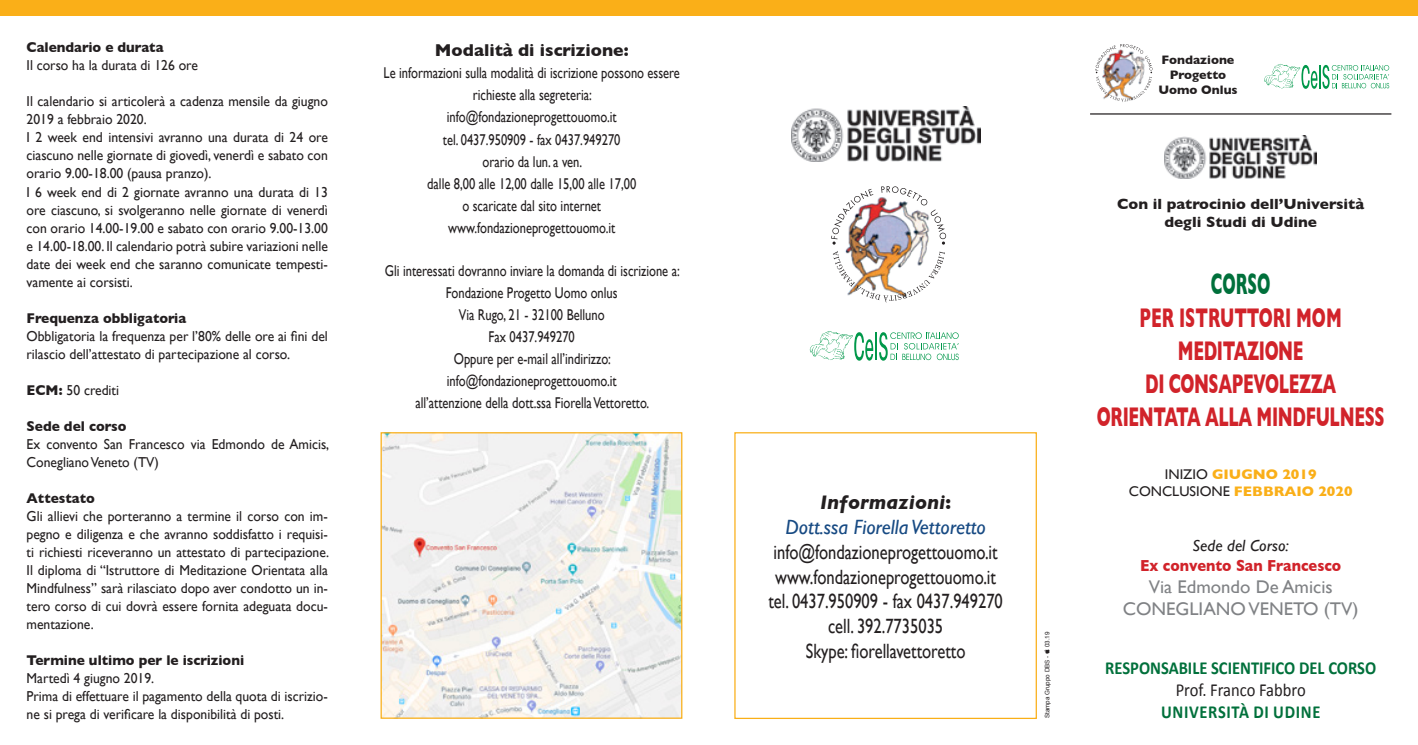
<style>
.page{position:relative;width:1418px;height:745px;background:#fff}
.page>*{position:absolute;margin:0;border:0;box-sizing:border-box;transform-origin:0 0}
.t1{font:700 30px "Gill Sans";color:#00703b;scale:.52 1}
.t2{font:700 27.5px/33px "Gill Sans";letter-spacing:-.02em;color:#d1232a;text-align:center;scale:.6 1}
.t3{font:20.62px/24.8px "Gill Sans";color:#231f20;text-align:center;scale:.8 1}
.t4{font:italic 20.62px "Gill Sans";color:#174a83}
.t5{font:italic 700 20px "Gill Sans";color:#231f20}
.t6{font:18.38px/22px "Gill Sans";color:#808285;text-align:center}
.t7{font:700 18.38px "Calibri";color:#00703b;scale:.9 1}
.t8{font:18.38px "Calibri";color:#231f20;scale:.9 1}
.t9{font:700 18.38px "Calibri";letter-spacing:.04em;color:#00703b;scale:.9 1}
.t10{font:700 17.5px "Gill Sans";color:#231f20}
.t11{font:700 16.25px "Gill Sans";color:#d1232a;scale:.9 1}
.t12{font:italic 16.25px "Gill Sans";color:#231f20}
.t13{font:15.62px/22px "Gill Sans";color:#231f20;text-align:center;scale:.8 1}
.t14{font:700 15px/18px "Gill Sans";color:#231f20;text-align:center}
.t15{font:14.38px/18px "Gill Sans";color:#231f20;scale:.95 1}
.t16{font:700 14.38px "Gill Sans";color:#231f20;scale:.95 1}
.t17{font:700 14px/16.9px "Gill Sans";color:#faaf18;text-align:center}
.t18{font:700 12.5px/15px "Gill Sans";color:#231f20;text-align:center}
.t19{font:6.25px "Arial";color:#231f20}
.s1{font-weight:700}
.s2{font-style:normal}
.s3{font-weight:400;color:#231f20}
</style>
<div class="page">
<div style="left:0;top:0;width:1417px;height:15px;background:#faaf18"></div>
<svg style="left:734px;top:432px;width:303px;height:287px"></svg>
<hr style="left:875px;top:332px;width:2px;height:28px;background:#00984a">
<svg style="left:879px;top:332px;width:79px;height:28px"></svg>
<svg style="left:809px;top:331px;width:64px;height:29px"></svg>
<svg style="left:1264px;top:64px;width:125px;height:25px"></svg>
<img style="left:833px;top:235px;width:114px;height:68px">
<img style="left:832px;top:251px;width:113px;height:51px">
<img style="left:831px;top:186px;width:115px;height:58px">
<img style="left:1095px;top:44px;width:57px;height:58px">
<hr style="left:1090px;top:113px;width:301px;height:1px;background:#231f20">
<img style="left:382px;top:434px;width:298px;height:282px">
<div style="left:380px;top:432px;width:302px;height:286px;border:1px solid #faaf18"></div>
<img style="left:791px;top:107px;width:190px;height:54px">
<img style="left:1164px;top:135px;width:152px;height:43px">
<p class="t16" style="left:27px;top:36px;width:146px">Calendario e durata</p>
<p class="t15" style="left:27px;top:56px;width:182px">Il corso ha la durata di 126 ore</p>
<p class="t15" style="left:27px;top:92px;width:319px">Il calendario si articolerà a cadenza mensile da giugno 2019 a febbraio 2020.<br>I 2 week end intensivi avranno una durata di 24 ore ciascuno nelle giornate di giovedì, venerdì e sabato con orario 9.00-18.00 (pausa pranzo).<br>I 6 week end di 2 giornate avranno una durata di 13 ore ciascuno, si svolgeranno nelle giornate di venerdì con orario 14.00-19.00 e sabato con orario 9.00-13.00 e 14.00-18.00. Il calendario potrà subire variazioni nelle date dei week end che saranno comunicate tempesti&shy;vamente ai corsisti.</p>
<p class="t16" style="left:27px;top:306px;width:170px">Frequenza obbligatoria</p>
<p class="t15" style="left:27px;top:326px;width:319px">Obbligatoria la frequenza per l’80% delle ore ai fini del rilascio dell’attestato di partecipazione al corso.</p>
<p class="t15" style="left:27px;top:380px;width:99px"><span class="s1">ECM:</span> 50 crediti</p>
<p class="t16" style="left:27px;top:414px;width:107px">Sede del corso</p>
<p class="t15" style="left:27px;top:434px;width:320px">Ex convento San Francesco via Edmondo de Amicis,<br>Conegliano Veneto (TV)</p>
<p class="t16" style="left:27px;top:486px;width:73px">Attestato</p>
<p class="t15" style="left:27px;top:506px;width:320px;text-align:justify">Gli allievi che porteranno a termine il corso con im&shy;pegno e diligenza e che avranno soddisfatto i requisi&shy;ti richiesti riceveranno un attestato di partecipazione.<br>Il diploma di “Istruttore di Meditazione Orientata alla Mindfulness” sarà rilasciato dopo aver condotto un in&shy;tero corso di cui dovrà essere fornita adeguata docu&shy;mentazione.</p>
<p class="t16" style="left:27px;top:648px;width:230px">Termine ultimo per le iscrizioni</p>
<p class="t15" style="left:27px;top:668px;width:319px">Martedì 4 giugno 2019.<br>Prima di effettuare il pagamento della quota di iscrizio&shy;ne si prega di verificare la disponibilità di posti.</p>
<p class="t10" style="left:435px;top:37px;width:195px">Modalità di iscrizione:</p>
<p class="t13" style="left:383px;top:62px;width:372px">Le informazioni sulla modalità di iscrizione possono essere richieste alla segreteria:<br>info@fondazioneprogettouomo.it<br>tel. 0437.950909 - fax 0437.949270<br>orario da lun. a ven.<br>dalle 8,00 alle 12,00 dalle 15,00 alle 17,00<br>o scaricate dal sito internet www.fondazioneprogettouomo.it</p>
<p class="t13" style="left:385px;top:259px;width:370px">Gli interessati dovranno inviare la domanda di iscrizione a:<br>Fondazione Progetto Uomo onlus<br>Via Rugo, 21 - 32100 Belluno<br>Fax 0437.949270<br>Oppure per e-mail all’indirizzo: info@fondazioneprogettouomo.it<br>all’attenzione della dott.ssa Fiorella Vettoretto.</p>
<h3 class="t5" style="left:820px;top:490px;width:132px">Informazioni<span class="s2">:</span></h3>
<h3 class="t4" style="left:785px;top:515px;width:202px">Dott.ssa Fiorella Vettoretto</h3>
<h3 class="t3" style="left:768px;top:539px;width:294px">info@fondazioneprogettouomo.it www.fondazioneprogettouomo.it tel. 0437.950909 - fax 0437.949270 cell. 392.7735035<br>Skype: fiorellavettoretto</h3>
<p class="t19" style="left:1043px;top:647px;width:17px;rotate:-90deg">03.19</p>
<p class="t19" style="left:1043px;top:718px;width:64px;rotate:-90deg">Stampa Gruppo DBS -</p>
<p class="t18" style="left:1158px;top:52px;width:81px">Fondazione<br>Progetto<br>Uomo Onlus</p>
<p class="t14" style="left:1117px;top:194px;width:248px">Con il patrocinio dell’Università degli Studi di Udine</p>
<h1 class="t1" style="left:1210px;top:259px;width:116px">CORSO</h1>
<h2 class="t2" style="left:1096px;top:300px;width:481px">PER ISTRUTTORI MOM<br>MEDITAZIONE<br>DI CONSAPEVOLEZZA<br>ORIENTATA ALLA MINDFULNESS</h2>
<p class="t17" style="left:1128px;top:465px;width:225px"><span class="s3">INIZIO</span> GIUGNO 2019<br><span class="s3">CONCLUSIONE</span> FEBBRAIO 2020</p>
<p class="t12" style="left:1192px;top:536px;width:98px">Sede del Corso:</p>
<p class="t11" style="left:1140px;top:552px;width:225px">Ex convento San Francesco</p>
<p class="t6" style="left:1122px;top:575px;width:237px">Via Edmondo De Amicis<br>CONEGLIANO VENETO (TV)</p>
<p class="t7" style="left:1105px;top:656px;width:302px">RESPONSABILE SCIENTIFICO DEL CORSO</p>
<p class="t8" style="left:1175px;top:678px;width:146px">Prof. Franco Fabbro</p>
<p class="t9" style="left:1161px;top:700px;width:178px">UNIVERSITÀ DI UDINE</p>
</div>
